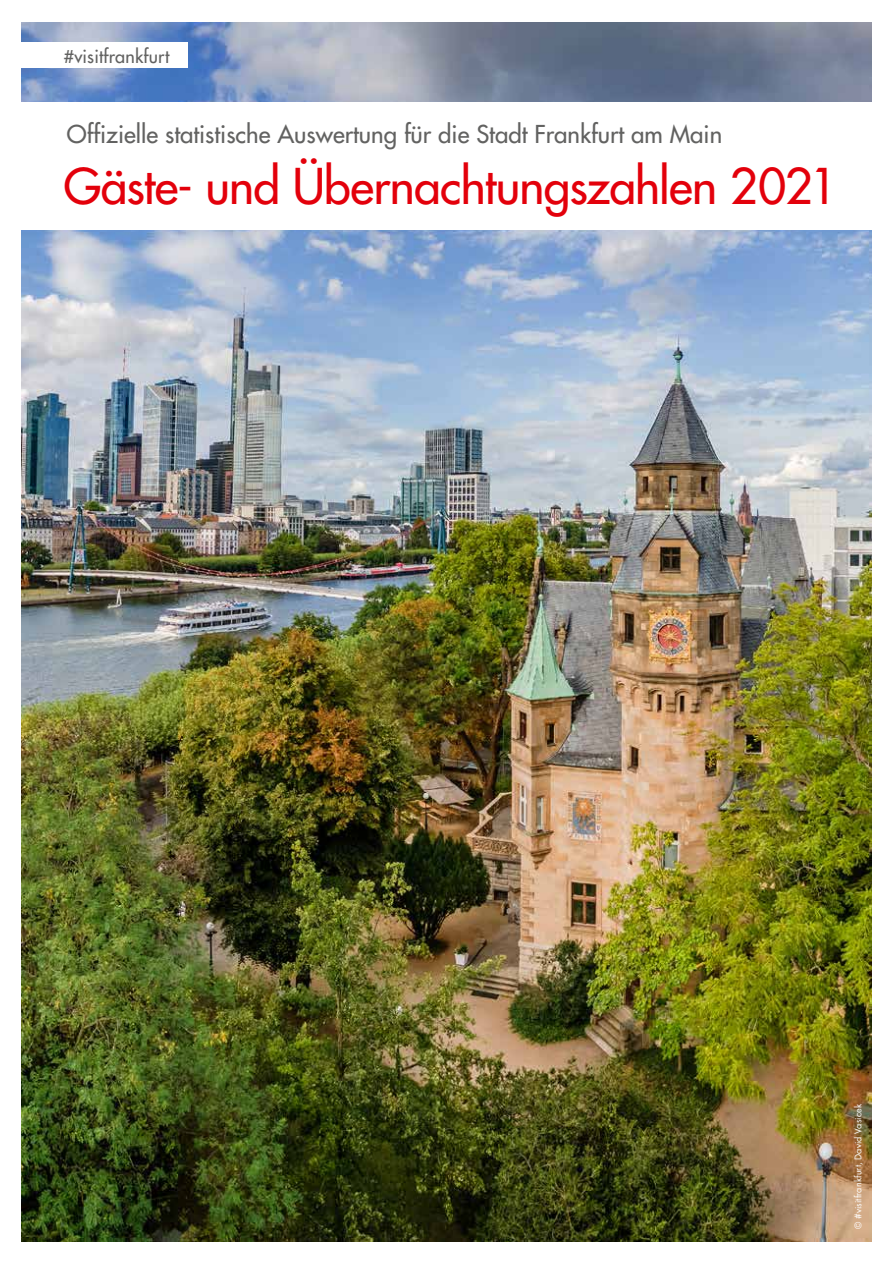
<style>
.page{position:relative;width:893px;height:1263px;background:#fff}
.page>*{position:absolute;margin:0;border:0;box-sizing:border-box;transform-origin:0 0}
.t1{font:48px "Futura";letter-spacing:-.015em;color:#e3000b}
.t2{font:24px "Futura";color:#626261}
.t3{font:18px "Futura";letter-spacing:.01em;color:#626261}
.t4{font:9px "Futura";letter-spacing:.01em;color:#fff}
</style>
<div class="page">
<img style="left:21px;top:22px;width:851px;height:80px">
<img style="left:21px;top:230px;width:851px;height:1012px">
<div style="left:0;top:43px;width:187px;height:25px;background:#fff"></div>
<p class="t3" style="left:64px;top:45px;width:107px">#visitfrankfurt</p>
<p class="t2" style="left:67px;top:119px;width:657px">Offizielle statistische Auswertung für die Stadt Frankfurt am Main</p>
<h1 class="t1" style="left:64px;top:156px;width:776px">Gäste- und Übernachtungszahlen 2021</h1>
<p class="t4" style="left:852px;top:1229px;width:127px;rotate:-90deg">© #visitfrankfurt, David Vasicek</p>
</div>
